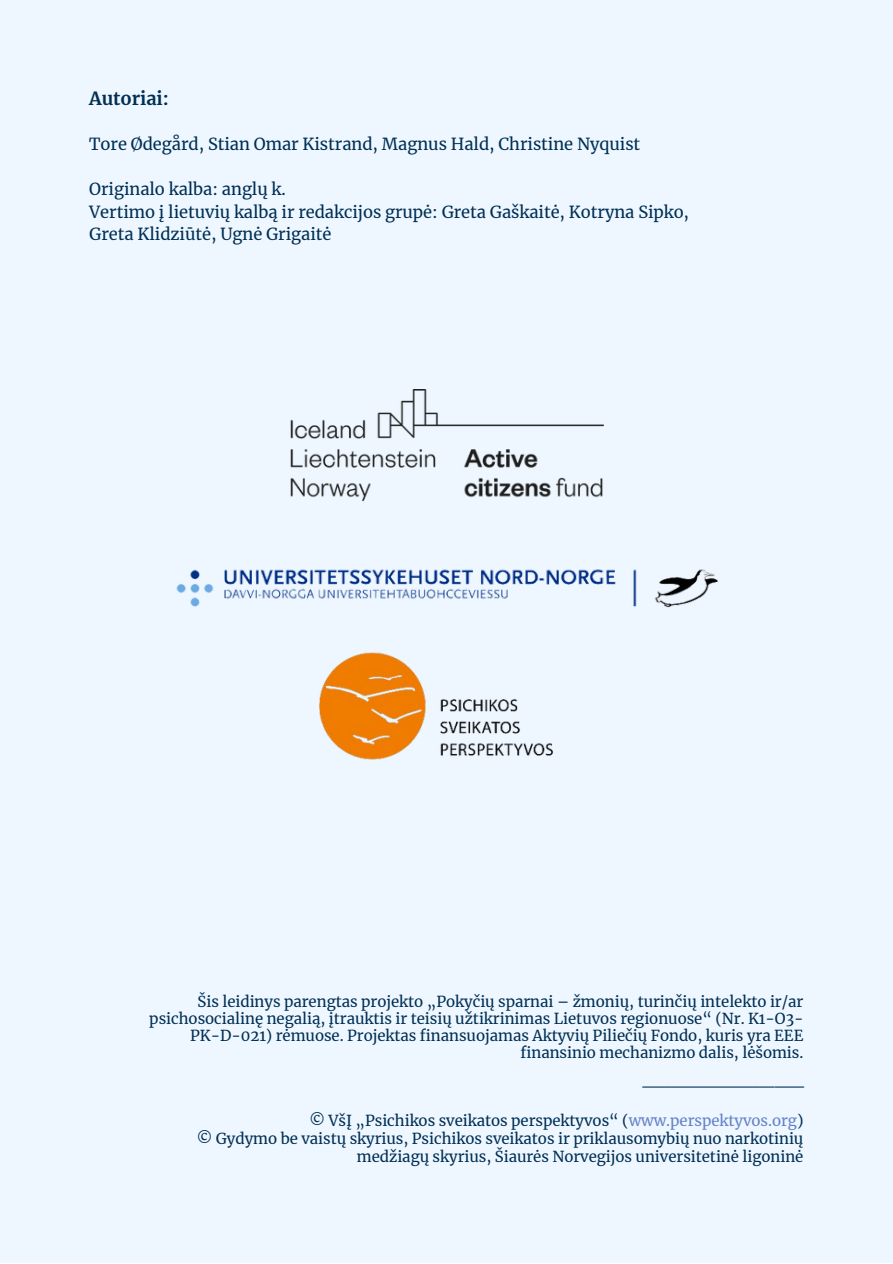
<style>
.page{position:relative;width:893px;height:1264px;background:#fff}
.page>*{position:absolute;margin:0;border:0;box-sizing:border-box;transform-origin:0 0}
.t1{font:700 18px "Merriweather";letter-spacing:-.005em;color:#002f54}
.t2{font:16.5px/22.5px "Merriweather";letter-spacing:-.005em;color:#002f54}
.t3{font:16.5px "Open Sans";color:#002f54}
.t4{font:15px/16.8px "Merriweather";letter-spacing:-.005em;color:#002f54;text-align:right}
.s1{color:#6382c7}
</style>
<div class="page">
<div style="left:0;top:0;width:892px;height:1262px;background:#eef7ff"></div>
<img style="left:290px;top:390px;width:313px;height:111px">
<img style="left:319px;top:663px;width:234px;height:97px">
<img style="left:176px;top:569px;width:543px;height:94px">
<p class="t1" style="left:89px;top:88px;width:81px">Autoriai:</p>
<p class="t2" style="left:89px;top:133px;width:552px">Tore Ødegård, Stian Omar Kistrand, Magnus Hald, Christine Nyquist</p>
<p class="t2" style="left:89px;top:178px;width:601px">Originalo kalba: anglų k.<br>Vertimo į lietuvių kalbą ir redakcijos grupė: Greta Gaškaitė, Kotryna Sipko,<br>Greta Klidziūtė, Ugnė Grigaitė</p>
<p class="t4" style="left:149px;top:993px;width:655px">Šis leidinys parengtas projekto „Pokyčių sparnai – žmonių, turinčių intelekto ir/ar psichosocialinę negalią, įtrauktis ir teisių užtikrinimas Lietuvos regionuose“ (Nr. K1-O3- PK-D-021) rėmuose. Projektas finansuojamas Aktyvių Piliečių Fondo, kuris yra EEE finansinio mechanizmo dalis, lėšomis.</p>
<p class="t3" style="left:642px;top:1067px;width:163px">______________________</p>
<p class="t4" style="left:197px;top:1111px;width:608px;line-height:18px">© VšĮ „Psichikos sveikatos perspektyvos“ (<span class="s1">www.perspektyvos.org</span>)<br>© Gydymo be vaistų skyrius, Psichikos sveikatos ir priklausomybių nuo narkotinių medžiagų skyrius, Šiaurės Norvegijos universitetinė ligoninė</p>
</div>
